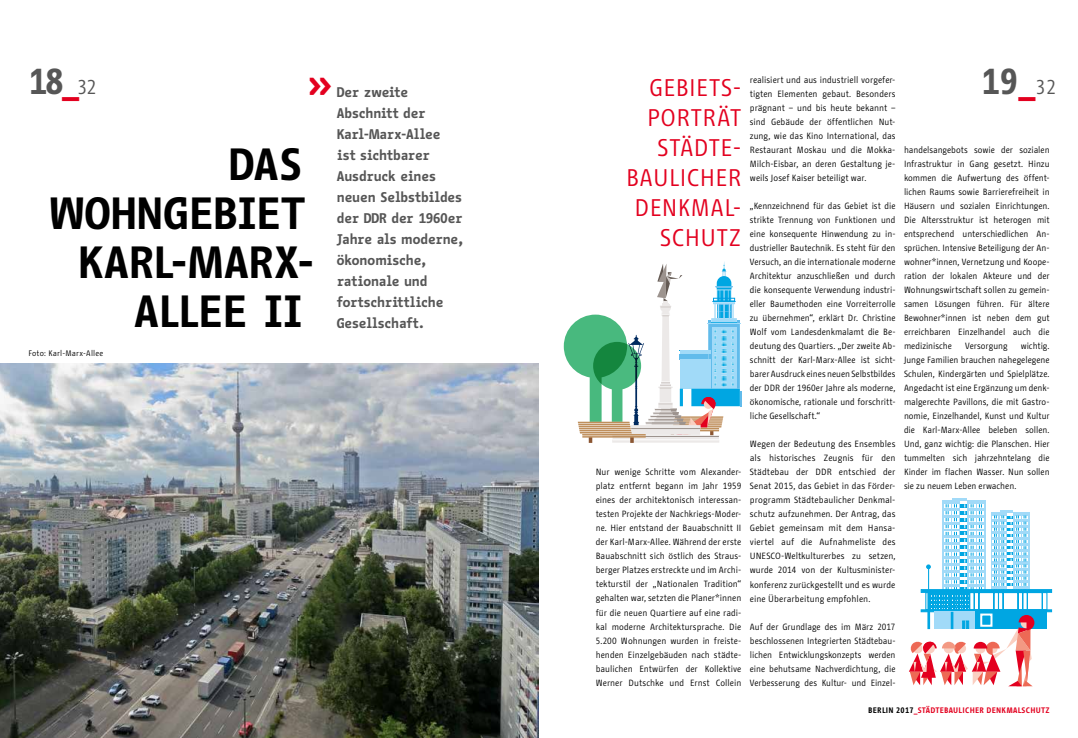
<style>
.page{position:relative;width:1078px;height:738px;background:#fff}
.page>*{position:absolute;margin:0;border:0;box-sizing:border-box;transform-origin:0 0}
.t1{font:700 45px/49px "BMF Change Letter";letter-spacing:.005em;color:#000;text-align:right}
.t2{font:700 40px "BMF Change Letter";color:#e3001f}
.t3{font:700 36px "BMF Change";color:#565656}
.t4{font:24px/30px "BMF Change";letter-spacing:.02em;color:#e3001f;text-align:right}
.t5{font:700 14px/21px "BMF Change Letter";letter-spacing:-.015em;color:#565656}
.t6{font:9px/14px "BMF Change";color:#000;text-align:justify}
.t7{font:700 8px "BMF Change";letter-spacing:.03em;color:#e3001f}
.t8{font:8px "BMF Change";letter-spacing:.03em;color:#000}
.s1{color:#e3001f}
.s2{font-weight:400;font-size:20px}
.s3{color:#000}
</style>
<div class="page">
<img style="left:0;top:363px;width:539px;height:374px">
<svg style="left:563px;top:261px;width:178px;height:181px"></svg>
<hr style="left:582px;top:436px;width:63px;height:1px;background:#bf8f5c">
<hr style="left:582px;top:433px;width:63px;height:2px;background:#bf8f5c">
<hr style="left:579px;top:431px;width:52px;height:2px;background:#bf8f5c">
<hr style="left:579px;top:429px;width:52px;height:2px;background:#bf8f5c">
<hr style="left:578px;top:427px;width:52px;height:2px;background:#bf8f5c">
<hr style="left:578px;top:425px;width:52px;height:2px;background:#bf8f5c">
<hr style="left:578px;top:423px;width:52px;height:2px;background:#bf8f5c">
<hr style="left:577px;top:421px;width:52px;height:2px;background:#bf8f5c">
<svg style="left:1047px;top:589px;width:4px;height:3px"></svg>
<div style="left:920px;top:609px;width:131px;height:2px;background:#00a6e2;border:1px solid #00a6e2"></div>
<svg style="left:909px;top:498px;width:138px;height:187px"></svg>
<h3 class="t3" style="left:28px;top:56px;width:70px">18<span class="s1">_</span><span class="s2">32</span></h3>
<h3 class="t3" style="left:980px;top:56px;width:77px">19<span class="s1">_</span><span class="s2">32</span></h3>
<p class="t6" style="left:749px;top:72px;width:147px">realisiert und aus industriell vorgefer&shy;tigten Elementen gebaut. Besonders prägnant – und bis heute bekannt – sind Gebäude der öffentlichen Nut&shy;zung, wie das Kino International, das Restaurant Moskau und die Mokka-Milch-Eisbar, an deren Gestaltung je&shy;weils Josef Kaiser beteiligt war.</p>
<p class="t6" style="left:749px;top:198px;width:147px">„Kennzeichnend für das Gebiet ist die strikte Trennung von Funktionen und eine konsequente Hinwendung zu in&shy;dustrieller Bautechnik. Es steht für den Versuch, an die internationale moderne Architektur anzuschließen und durch die konsequente Verwendung industri&shy;eller Baumethoden eine Vorreiterrolle zu übernehmen“, erklärt Dr. Christine Wolf vom Landesdenkmalamt die Be&shy;deutung des Quartiers. „Der zweite Ab&shy;schnitt der Karl-Marx-Allee ist sicht&shy;barer Ausdruck eines neuen Selbstbildes der DDR der 1960er Jahre als moderne, ökonomische, rationale und forschritt&shy;liche Gesellschaft.“</p>
<p class="t6" style="left:749px;top:436px;width:147px">Wegen der Bedeutung des Ensembles als historisches Zeugnis für den Städtebau der DDR entschied der Senat 2015, das Gebiet in das Förder&shy;programm Städtebaulicher Denkmal&shy;schutz aufzunehmen. Der Antrag, das Gebiet gemeinsam mit dem Hansa&shy;viertel auf die Aufnahmeliste des UNESCO-Weltkulturerbes zu setzen, wurde 2014 von der Kultusminister&shy;konferenz zurückgestellt und es wurde eine Überarbeitung empfohlen.</p>
<p class="t6" style="left:749px;top:618px;width:147px">Auf der Grundlage des im März 2017 beschlossenen Integrierten Städtebau&shy;lichen Entwicklungskonzepts werden eine behutsame Nachverdichtung, die Verbesserung des Kultur- und Einzel-</p>
<h2 class="t2" style="left:309px;top:55px;width:23px">»</h2>
<h3 class="t4" style="left:626px;top:72px;width:117px">GEBIETS-<br>PORTRÄT<br>STÄDTE-<br>BAULICHER<br>DENKMAL-<br>SCHUTZ</h3>
<h3 class="t5" style="left:337px;top:81px;width:128px">Der zweite<br>Abschnitt der<br>Karl-Marx-Allee<br>ist sichtbarer<br>Ausdruck eines neuen Selbstbildes der DDR der 1960er<br>Jahre als moderne, ökonomische, rationale und fortschrittliche<br>Gesellschaft.</h3>
<p class="t6" style="left:903px;top:142px;width:147px">handelsangebots sowie der sozialen Infrastruktur in Gang gesetzt. Hinzu kommen die Aufwertung des öffent&shy;lichen Raums sowie Barrierefreiheit in Häusern und sozialen Einrichtungen.<br>Die Altersstruktur ist heterogen mit entsprechend unterschiedlichen An&shy;sprüchen. Intensive Beteiligung der An&shy;wohner*innen, Vernetzung und Koope&shy;ration der lokalen Akteure und der Wohnungswirtschaft sollen zu gemein&shy;samen Lösungen führen. Für ältere Bewohner*innen ist neben dem gut erreichbaren Einzelhandel auch die medizinische</p>
<h1 class="t1" style="left:50px;top:138px;width:267px">DAS<br>WOHNGEBIET<br>KARL-MARX-<br>ALLEE II</h1>
<p class="t6" style="left:903px;top:338px;width:147px;text-indent:117px">wichtig.<br>Junge Familien brauchen nahegelegene Schulen, Kindergärten und Spielplätze.<br>Angedacht ist eine Ergänzung um denk&shy;malgerechte Pavillons, die mit Gastro&shy;nomie, Einzelhandel, Kunst und Kultur die Karl-Marx-Allee beleben sollen.<br>Und, ganz wichtig: die Planschen. Hier tummelten sich jahrzehntelang die Kinder im flachen Wasser. Nun sollen sie zu neuem Leben erwachen.</p>
<p class="t6" style="left:964px;top:338px;width:44px">Versorgung</p>
<p class="t8" style="left:28px;top:348px;width:76px">Foto: Karl-Marx-Allee</p>
<p class="t6" style="left:595px;top:464px;width:147px">Nur wenige Schritte vom Alexander&shy;platz entfernt begann im Jahr 1959 eines der architektonisch interessan&shy;testen Projekte der Nachkriegs-Moder&shy;ne. Hier entstand der Bauabschnitt II der Karl-Marx-Allee. Während der erste Bauabschnitt sich östlich des Straus&shy;berger Platzes erstreckte und im Archi&shy;tekturstil der „Nationalen Tradition“ gehalten war, setzten die Planer*innen für die neuen Quartiere auf eine radi&shy;kal moderne Architektursprache. Die 5.200 Wohnungen wurden in freiste&shy;henden Einzelgebäuden nach städte&shy;baulichen Entwürfen der Kollektive Werner Dutschke und Ernst Collein</p>
<p class="t7" style="left:867px;top:703px;width:183px"><span class="s3">BERLIN 2017</span>_STÄDTEBAULICHER DENKMALSCHUTZ</p>
</div>
